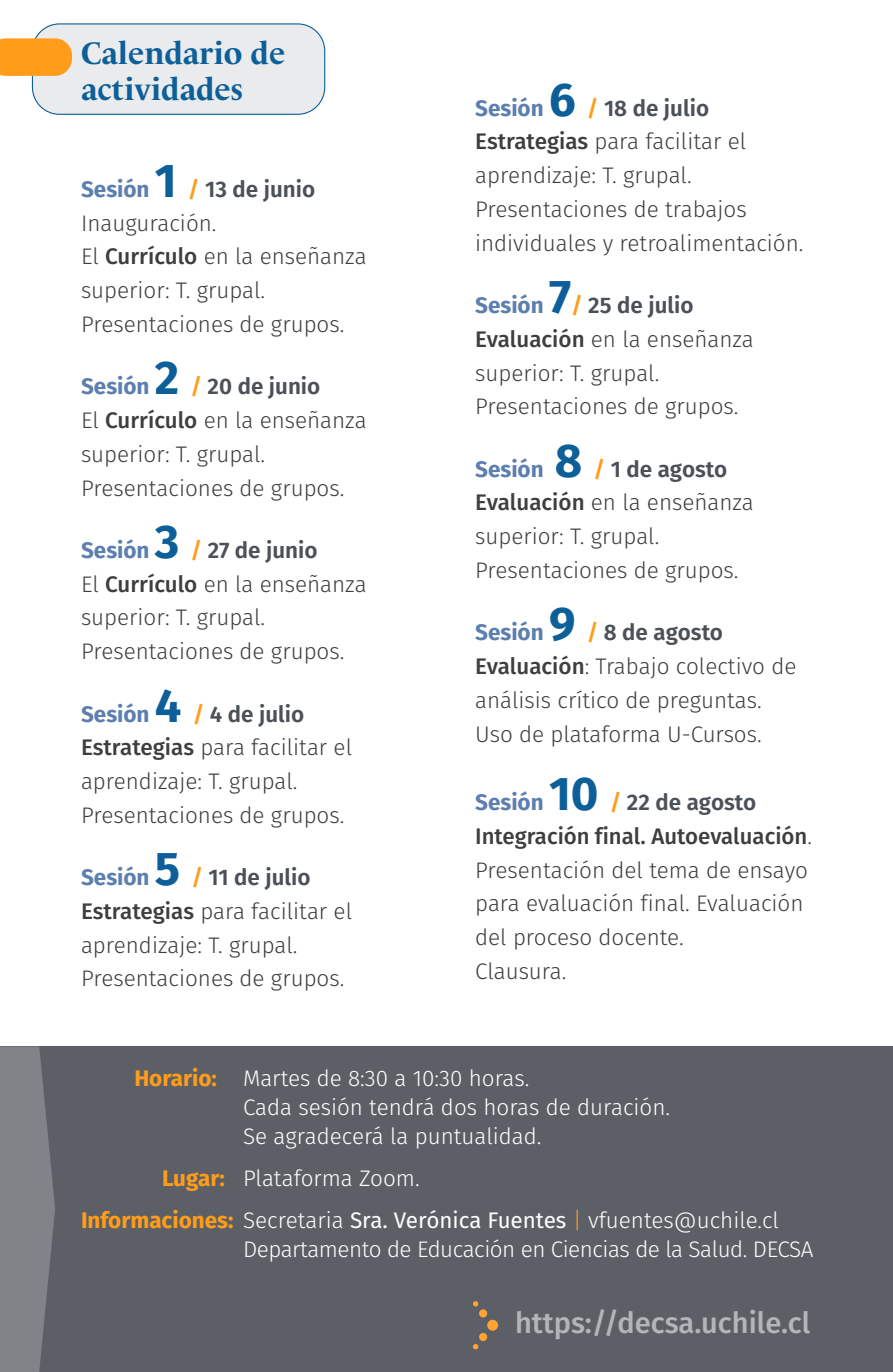
<style>
.page{position:relative;width:893px;height:1372px;background:#fff}
.page>*{position:absolute;margin:0;border:0;box-sizing:border-box;transform-origin:0 0}
.t1{font:700 31.5px/36px "Le Monde Livre Cla Std";color:#0d5f99}
.t2{font:500 29.25px "Fira Sans";color:#b4b5b8}
.t3{font:300 22.5px/33.8px "Fira Sans";color:#3e3e3f}
.t4{font:300 22.5px/29.2px "Fira Sans";color:#fff}
.t5{font:600 22.5px "Fira Sans";color:#4b5157}
.t6{font:300 22.5px "Fira Sans";letter-spacing:-.02em;color:#fff}
.s1{font-weight:700;color:#5d7faf}
.s2{font-weight:700;font-size:47.25px;color:#0d5f99}
.s3{color:#ff9d1b}
.s4{font-weight:500}
.s5{font-weight:700;color:#ff9d1b}
.s6{font-weight:400}
</style>
<div class="page">
<div style="left:0;top:1046px;width:893px;height:325px;background:#5c6066"></div>
<svg style="left:0;top:1046px;width:55px;height:325px;background:#7b7d83"></svg>
<div style="left:32px;top:24px;width:293px;height:90px;background:#eaebec;border-radius:27px"></div>
<div style="left:32px;top:23px;width:293px;height:92px;border:1px solid #0d5f99;border-radius:27px"></div>
<svg style="left:0;top:38px;width:72px;height:38px;background:#fda127"></svg>
<div style="left:487px;top:1319px;width:11px;height:11px;background:#ffa332;border-radius:50%"></div>
<div style="left:479px;top:1309px;width:8px;height:8px;background:#ffa332;border-radius:50%"></div>
<div style="left:479px;top:1332px;width:8px;height:8px;background:#ffa332;border-radius:50%"></div>
<svg style="left:473px;top:1301px;width:5px;height:5px"></svg>
<svg style="left:473px;top:1344px;width:5px;height:5px"></svg>
<p class="t1" style="left:81px;top:35px;width:206px">Calendario de actividades</p>
<p class="t5" style="left:81px;top:171px;width:236px"><span class="s1">Sesión</span> <span class="s2">1</span> <span class="s3">/</span> 13 de junio</p>
<p class="t3" style="left:81px;top:206px;width:137px">Inauguración.</p>
<p class="t3" style="left:81px;top:239px;width:287px">El <span class="s4">Currículo</span> en la enseñanza superior: T. grupal.</p>
<p class="t3" style="left:81px;top:307px;width:265px">Presentaciones de grupos.</p>
<p class="t5" style="left:81px;top:368px;width:241px"><span class="s1">Sesión</span> <span class="s2">2</span> <span class="s3">/</span> 20 de junio</p>
<p class="t3" style="left:81px;top:403px;width:287px">El <span class="s4">Currículo</span> en la enseñanza superior: T. grupal.</p>
<p class="t3" style="left:81px;top:470px;width:265px">Presentaciones de grupos.</p>
<p class="t5" style="left:81px;top:531px;width:238px"><span class="s1">Sesión</span> <span class="s2">3</span> <span class="s3">/</span> 27 de junio</p>
<p class="t3" style="left:81px;top:566px;width:287px">El <span class="s4">Currículo</span> en la enseñanza superior: T. grupal.</p>
<p class="t3" style="left:81px;top:634px;width:265px">Presentaciones de grupos.</p>
<p class="t5" style="left:81px;top:695px;width:225px"><span class="s1">Sesión</span> <span class="s2">4</span> <span class="s3">/</span> 4 de julio</p>
<p class="t3" style="left:81px;top:730px;width:273px"><span class="s4">Estrategias</span> para facilitar el aprendizaje: T. grupal.</p>
<p class="t3" style="left:81px;top:797px;width:265px">Presentaciones de grupos.</p>
<p class="t5" style="left:81px;top:858px;width:231px"><span class="s1">Sesión</span> <span class="s2">5</span> <span class="s3">/</span> 11 de julio</p>
<p class="t3" style="left:81px;top:893px;width:273px"><span class="s4">Estrategias</span> para facilitar el aprendizaje: T. grupal.</p>
<p class="t3" style="left:81px;top:961px;width:265px">Presentaciones de grupos.</p>
<p class="t5" style="left:475px;top:89px;width:235px"><span class="s1">Sesión</span> <span class="s2">6</span> <span class="s3">/</span> 18 de julio</p>
<p class="t3" style="left:475px;top:124px;width:273px"><span class="s4">Estrategias</span> para facilitar el aprendizaje: T. grupal.</p>
<p class="t3" style="left:475px;top:192px;width:330px">Presentaciones de trabajos individuales y retroalimentación.</p>
<p class="t5" style="left:475px;top:287px;width:220px"><span class="s1">Sesión</span> <span class="s2">7</span><span class="s3">/</span> 25 de julio</p>
<p class="t3" style="left:475px;top:322px;width:280px"><span class="s4">Evaluación</span> en la enseñanza superior: T. grupal.</p>
<p class="t3" style="left:475px;top:389px;width:265px">Presentaciones de grupos.</p>
<p class="t5" style="left:475px;top:450px;width:253px"><span class="s1">Sesión</span> <span class="s2">8</span> <span class="s3">/</span> 1 de agosto</p>
<p class="t3" style="left:475px;top:485px;width:280px"><span class="s4">Evaluación</span> en la enseñanza superior: T. grupal.</p>
<p class="t3" style="left:475px;top:553px;width:265px">Presentaciones de grupos.</p>
<p class="t5" style="left:475px;top:614px;width:249px"><span class="s1">Sesión</span> <span class="s2">9</span> <span class="s3">/</span> 8 de agosto</p>
<p class="t3" style="left:475px;top:649px;width:323px"><span class="s4">Evaluación</span>: Trabajo colectivo de análisis crítico de preguntas.<br>Uso de plataforma U-Cursos.</p>
<p class="t5" style="left:475px;top:783px;width:283px"><span class="s1">Sesión</span> <span class="s2">10</span> <span class="s3">/</span> 22 de agosto</p>
<p class="t3" style="left:475px;top:819px;width:338px"><span class="s4">Integración final. Autoevaluación</span>.<br>Presentación del tema de ensayo para evaluación final. Evaluación del proceso docente.<br>Clausura.</p>
<p class="t4" style="left:243px;top:1062px;width:429px;text-indent:-109px"><span class="s5">Horario:</span> Martes de 8:30 a 10:30 horas.<br>Cada sesión tendrá dos horas de duración.</p>
<p class="t4" style="left:243px;top:1121px;width:300px">Se agradecerá la puntualidad.</p>
<p class="t4" style="left:162px;top:1163px;width:259px"><span class="s5">Lugar:</span> Plataforma Zoom.</p>
<p class="t4" style="left:81px;top:1205px;width:700px"><span class="s5">Informaciones:</span> Secretaria <span class="s6">Sra. Verónica Fuentes</span> <span class="s3">|</span> vfuentes@uchile.cl</p>
<p class="t6" style="left:243px;top:1233px;width:572px">Departamento de Educación en Ciencias de la Salud. DECSA</p>
<p class="t2" style="left:515px;top:1298px;width:297px">https://decsa.uchile.cl</p>
</div>
